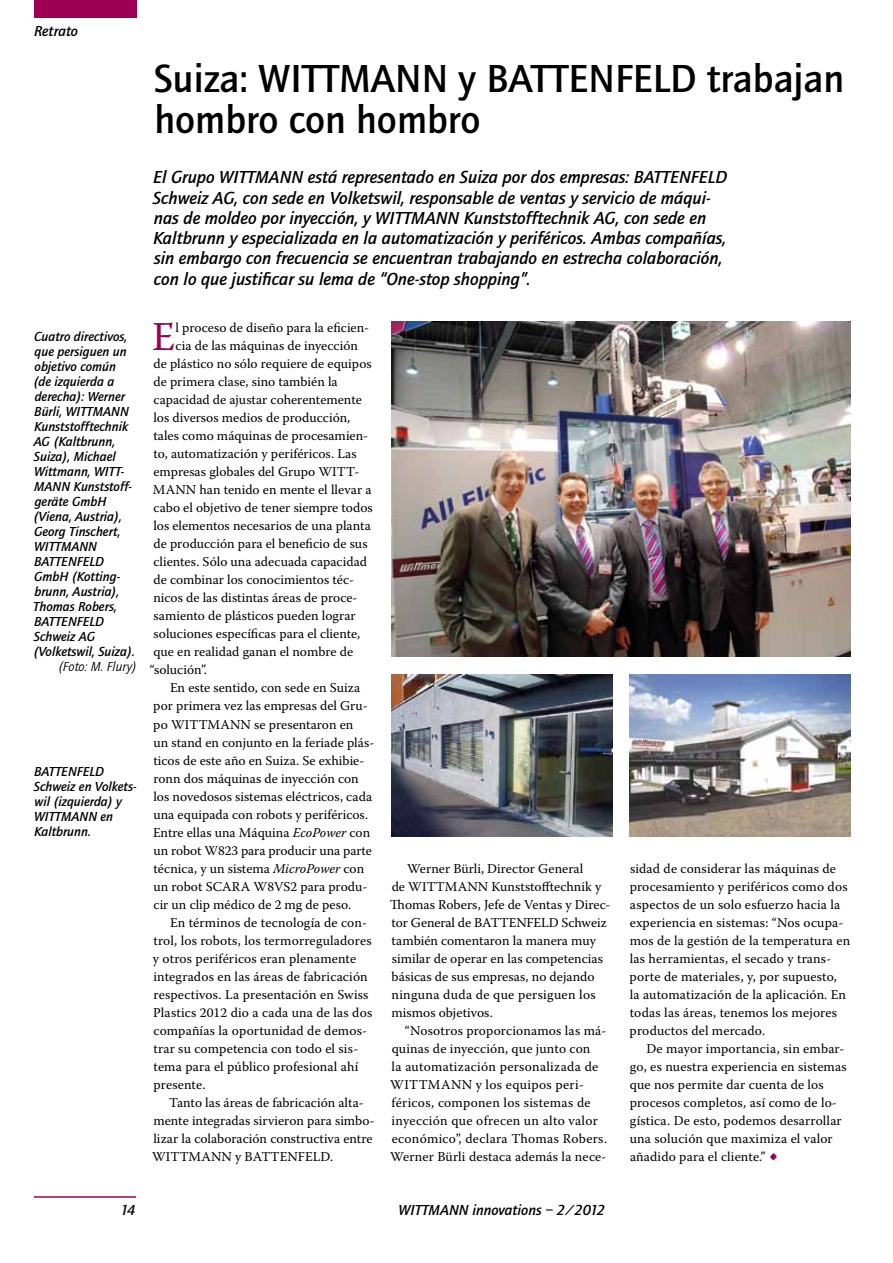
<style>
.page{position:relative;width:893px;height:1263px;background:#fff}
.page>*{position:absolute;margin:0;border:0;box-sizing:border-box;transform-origin:0 0}
.t1{font:40.8px "Warnock Pro";color:#9e0054}
.t2{font:500 40.5px/40.5px "Quay Sans";color:#000}
.t3{font:italic 500 18px/20.2px "Quay Sans";color:#000}
.t4{font:italic 500 15px "Quay Sans";color:#000}
.t5{font:13.5px/18px "Warnock Pro";letter-spacing:.005em;color:#000}
.t6{font:italic 500 13.5px/15px "Quay Sans";color:#000}
.t7{font:italic 13.5px "Quay Sans";color:#000}
.s1{font-style:italic}
.s2{font-size:24px;color:#9e0054}
</style>
<div class="page">
<div style="left:34px;top:0;width:102px;height:18px;background:#9e0054"></div>
<hr style="left:34px;top:1196px;width:102px;height:2px;background:#9e0054">
<img style="left:391px;top:321px;width:459px;height:335px">
<img style="left:391px;top:674px;width:221px;height:162px">
<img style="left:629px;top:674px;width:221px;height:162px">
<p class="t4" style="left:34px;top:22px;width:45px">Retrato</p>
<h2 class="t2" style="left:154px;top:59px;width:692px">Suiza: WITTMANN y BATTENFELD trabajan hombro con hombro</h2>
<p class="t6" style="left:33px;top:329px;width:103px">Cuatro directivos, que persiguen un objetivo común (de izquierda a derecha): Werner<br>Bürli, WITTMANN<br>Kunststofftechnik<br>AG (Kaltbrunn,<br>Suiza), Michael<br>Wittmann, WITT-<br>MANN Kunststoff&shy;geräte GmbH (Viena, Austria),<br>Georg Tinschert,<br>WITTMANN<br>BATTENFELD<br>GmbH (Kotting&shy;brunn, Austria),<br>Thomas Robers,<br>BATTENFELD<br>Schweiz AG (Volketswil, Suiza).</p>
<p class="t7" style="left:58px;top:659px;width:80px">(Foto: M. Flury)</p>
<p class="t6" style="left:34px;top:764px;width:104px">BATTENFELD<br>Schweiz en Volkets&shy;wil (izquierda) y<br>WITTMANN en<br>Kaltbrunn.</p>
<p class="t3" style="left:153px;top:167px;width:576px">El Grupo WITTMANN está representado en Suiza por dos empresas: BATTENFELD Schweiz AG, con sede en Volketswil, responsable de ventas y servicio de máqui&shy;nas de moldeo por inyección, y WITTMANN Kunststofftechnik AG, con sede en Kaltbrunn y especializada en la automatización y periféricos. Ambas compañías, sin embargo con frecuencia se encuentran trabajando en estrecha colaboración, con lo que justificar su lema de “One-stop shopping”.</p>
<h1 class="t1" style="left:152px;top:312px;width:25px">E</h1>
<p class="t5" style="left:175px;top:318px;width:195px">l proceso de diseño para la eficien-</p>
<p class="t5" style="left:176px;top:336px;width:184px">cia de las máquinas de inyección</p>
<p class="t5" style="left:153px;top:354px;width:220px">de plástico no sólo requiere de equipos</p>
<p class="t5" style="left:153px;top:372px;width:186px">de primera clase, sino también la</p>
<p class="t5" style="left:153px;top:390px;width:210px">capacidad de ajustar coherentemente</p>
<p class="t5" style="left:153px;top:408px;width:198px">los diversos medios de producción,</p>
<p class="t5" style="left:153px;top:426px;width:216px">tales como máquinas de procesamien-</p>
<p class="t5" style="left:153px;top:444px;width:205px">to, automatización y periféricos. Las</p>
<p class="t5" style="left:153px;top:462px;width:207px">empresas globales del Grupo WITT-</p>
<p class="t5" style="left:153px;top:480px;width:220px">MANN han tenido en mente el llevar a</p>
<p class="t5" style="left:153px;top:498px;width:221px">cabo el objetivo de tener siempre todos</p>
<p class="t5" style="left:153px;top:517px;width:219px">los elementos necesarios de una planta</p>
<p class="t5" style="left:153px;top:535px;width:216px">de producción para el beneficio de sus</p>
<p class="t5" style="left:153px;top:553px;width:215px">clientes. Sólo una adecuada capacidad</p>
<p class="t5" style="left:153px;top:571px;width:202px">de combinar los conocimientos téc-</p>
<p class="t5" style="left:153px;top:589px;width:206px">nicos de las distintas áreas de proce-</p>
<p class="t5" style="left:154px;top:607px;width:204px">samiento de plásticos pueden lograr</p>
<p class="t5" style="left:154px;top:625px;width:208px">soluciones específicas para el cliente,</p>
<p class="t5" style="left:153px;top:643px;width:201px">que en realidad ganan el nombre de</p>
<p class="t5" style="left:150px;top:661px;width:59px">“solución”.</p>
<p class="t5" style="left:170px;top:679px;width:192px">En este sentido, con sede en Suiza</p>
<p class="t5" style="left:153px;top:697px;width:216px">por primera vez las empresas del Gru-</p>
<p class="t5" style="left:153px;top:715px;width:202px">po WITTMANN se presentaron en</p>
<p class="t5" style="left:153px;top:733px;width:223px">un stand en conjunto en la feriade plás-</p>
<p class="t5" style="left:153px;top:751px;width:212px">ticos de este año en Suiza. Se exhibie-</p>
<p class="t5" style="left:153px;top:769px;width:207px">ronn dos máquinas de inyección con</p>
<p class="t5" style="left:153px;top:787px;width:220px">los novedosos sistemas eléctricos, cada</p>
<p class="t5" style="left:153px;top:805px;width:216px">una equipada con robots y periféricos.</p>
<p class="t5" style="left:153px;top:823px;width:219px">Entre ellas una Máquina <span class="s1">EcoPower</span> con</p>
<p class="t5" style="left:153px;top:841px;width:220px">un robot W823 para producir una parte</p>
<p class="t5" style="left:153px;top:859px;width:212px">técnica, y un sistema <span class="s1">MicroPower</span> con</p>
<p class="t5" style="left:153px;top:877px;width:216px">un robot SCARA W8VS2 para produ-</p>
<p class="t5" style="left:153px;top:895px;width:199px">cir un clip médico de 2 mg de peso.</p>
<p class="t5" style="left:170px;top:913px;width:199px">En términos de tecnología de con-</p>
<p class="t5" style="left:153px;top:931px;width:220px">trol, los robots, los termorreguladores</p>
<p class="t5" style="left:153px;top:949px;width:205px">y otros periféricos eran plenamente</p>
<p class="t5" style="left:153px;top:967px;width:216px">integrados en las áreas de fabricación</p>
<p class="t5" style="left:153px;top:985px;width:217px">respectivos. La presentación en Swiss</p>
<p class="t5" style="left:153px;top:1003px;width:221px">Plastics 2012 dio a cada una de las dos</p>
<p class="t5" style="left:154px;top:1021px;width:215px">compañías la oportunidad de demos-</p>
<p class="t5" style="left:153px;top:1039px;width:206px">trar su competencia con todo el sis-</p>
<p class="t5" style="left:153px;top:1057px;width:206px">tema para el público profesional ahí</p>
<p class="t5" style="left:153px;top:1075px;width:54px">presente.</p>
<p class="t5" style="left:169px;top:1093px;width:196px">Tanto las áreas de fabricación alta-</p>
<p class="t5" style="left:153px;top:1111px;width:223px">mente integradas sirvieron para simbo-</p>
<p class="t5" style="left:153px;top:1129px;width:221px">lizar la colaboración constructiva entre</p>
<p class="t5" style="left:152px;top:1147px;width:183px">WITTMANN y BATTENFELD.</p>
<p class="t5" style="left:390px;top:859px;width:222px;text-indent:17px">Werner Bürli, Director General<br>de WITTMANN Kunststofftechnik y<br>Thomas Robers, Jefe de Ventas y Direc&shy;tor General de BATTENFELD Schweiz también comentaron la manera muy similar de operar en las competencias básicas de sus empresas, no dejando ninguna duda de que persiguen los mismos objetivos.</p>
<p class="t5" style="left:390px;top:1021px;width:218px;text-indent:15px">“Nosotros proporcionamos las má&shy;quinas de inyección, que junto con<br>la automatización personalizada de WITTMANN y los equipos peri&shy;féricos, componen los sistemas de inyección que ofrecen un alto valor económico”, declara Thomas Robers.<br>Werner Bürli destaca además la nece-</p>
<p class="t5" style="left:630px;top:859px;width:222px">sidad de considerar las máquinas de procesamiento y periféricos como dos aspectos de un solo esfuerzo hacia la experiencia en sistemas: “Nos ocupa&shy;mos de la gestión de la temperatura en las herramientas, el secado y trans&shy;porte de materiales, y, por supuesto, la automatización de la aplicación. En todas las áreas, tenemos los mejores productos del mercado.</p>
<p class="t5" style="left:630px;top:1039px;width:219px;text-indent:17px">De mayor importancia, sin embar&shy;go, es nuestra experiencia en sistemas que nos permite dar cuenta de los procesos completos, así como de lo&shy;gística. De esto, podemos desarrollar una solución que maximiza el valor añadido para el cliente.” <span class="s2">•</span></p>
<p class="t4" style="left:120px;top:1201px;width:17px">14</p>
<p class="t4" style="left:399px;top:1201px;width:208px">WITTMANN innovations – 2/2012</p>
</div>
